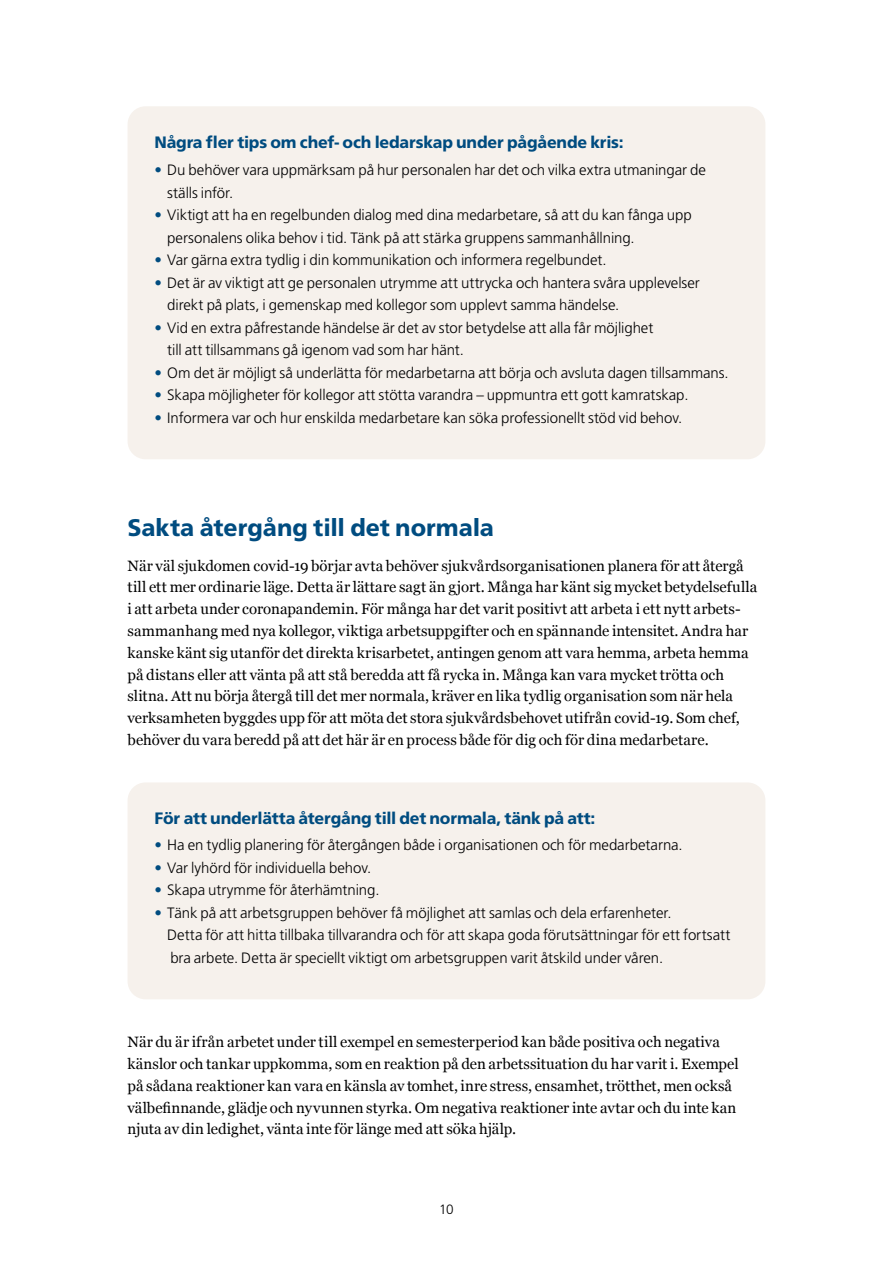
<style>
.page{position:relative;width:893px;height:1263px;background:#fff}
.page>*{position:absolute;margin:0;border:0;box-sizing:border-box;transform-origin:0 0}
.t1{font:800 24px "Frutiger SLLOTF";letter-spacing:-.005em;color:#004c80}
.t2{font:800 16.5px "Frutiger SLLOTF";letter-spacing:-.015em;color:#004c80}
.t3{font:300 15px/22.5px "Frutiger SLLOTF";letter-spacing:-.005em;color:#000001}
.Brödtext{font:15px/21.8px "Georgia";color:#000001}
.t4{font:300 13.5px "Frutiger SLLOTF";color:#000001}
.s1{color:#004c80}
</style>
<div class="page">
<div style="left:128px;top:106px;width:637px;height:353px;background:#f6f1ec;border-radius:18px"></div>
<div style="left:128px;top:782px;width:637px;height:217px;background:#f6f1ec;border-radius:18px"></div>
<h2 class="t2" style="left:154px;top:133px;width:471px">Några fler tips om chef- och ledarskap under pågående kris:</h2>
<p class="t3" style="left:167px;top:159px;width:540px;text-indent:-13px"><span class="s1">•</span> Du behöver vara uppmärksam på hur personalen har det och vilka extra utmaningar de ställs inför.</p>
<p class="t3" style="left:167px;top:204px;width:526px;text-indent:-13px"><span class="s1">•</span> Viktigt att ha en regelbunden dialog med dina medarbetare, så att du kan fånga upp personalens olika behov i tid. Tänk på att stärka gruppens sammanhållning.</p>
<p class="t3" style="left:154px;top:249px;width:454px"><span class="s1">•</span> Var gärna extra tydlig i din kommunikation och informera regelbundet.</p>
<p class="t3" style="left:167px;top:271px;width:534px;text-indent:-13px"><span class="s1">•</span> Det är av viktigt att ge personalen utrymme att uttrycka och hantera svåra upplevelser direkt på plats, i gemenskap med kollegor som upplevt samma händelse.</p>
<p class="t3" style="left:167px;top:316px;width:488px;text-indent:-13px"><span class="s1">•</span> Vid en extra påfrestande händelse är det av stor betydelse att alla får möjlighet till att tillsammans gå igenom vad som har hänt.</p>
<p class="t3" style="left:154px;top:361px;width:576px"><span class="s1">•</span> Om det är möjligt så underlätta för medarbetarna att börja och avsluta dagen tillsammans.</p>
<p class="t3" style="left:154px;top:384px;width:535px"><span class="s1">•</span> Skapa möjligheter för kollegor att stötta varandra – uppmuntra ett gott kamratskap.</p>
<p class="t3" style="left:154px;top:406px;width:529px"><span class="s1">•</span> Informera var och hur enskilda medarbetare kan söka professionellt stöd vid behov.</p>
<h1 class="t1" style="left:128px;top:513px;width:368px">Sakta återgång till det normala</h1>
<p class="Brödtext" style="left:128px;top:554px;width:631px">När väl sjukdomen covid-19 börjar avta behöver sjukvårdsorganisationen planera för att återgå till ett mer ordinarie läge. Detta är lättare sagt än gjort. Många har känt sig mycket betydelsefulla i att arbeta under coronapandemin. För många har det varit positivt att arbeta i ett nytt arbets&shy;sammanhang med nya kollegor, viktiga arbetsuppgifter och en spännande intensitet. Andra har kanske känt sig utanför det direkta krisarbetet, antingen genom att vara hemma, arbeta hemma på distans eller att vänta på att stå beredda att få rycka in. Många kan vara mycket trötta och slitna. Att nu börja återgå till det mer normala, kräver en lika tydlig organisation som när hela verksamheten byggdes upp för att möta det stora sjukvårdsbehovet utifrån covid-19. Som chef, behöver du vara beredd på att det här är en process både för dig och för dina medarbetare.</p>
<h2 class="t2" style="left:154px;top:808px;width:442px">För att underlätta återgång till det normala, tänk på att:</h2>
<p class="t3" style="left:154px;top:834px;width:530px"><span class="s1">•</span> Ha en tydlig planering för återgången både i organisationen och för medarbetarna.</p>
<p class="t3" style="left:154px;top:856px;width:218px"><span class="s1">•</span> Var lyhörd för individuella behov.</p>
<p class="t3" style="left:154px;top:879px;width:227px"><span class="s1">•</span> Skapa utrymme för återhämtning.</p>
<p class="t3" style="left:167px;top:901px;width:565px;text-indent:-13px"><span class="s1">•</span> Tänk på att arbetsgruppen behöver få möjlighet att samlas och dela erfarenheter.<br>Detta för att hitta tillbaka tillvarandra och för att skapa goda förutsättningar för ett fortsatt bra arbete. Detta är speciellt viktigt om arbetsgruppen varit åtskild under våren.</p>
<p class="Brödtext" style="left:128px;top:1031px;width:613px">När du är ifrån arbetet under till exempel en semesterperiod kan både positiva och negativa känslor och tankar uppkomma, som en reaktion på den arbetssituation du har varit i. Exempel på sådana reaktioner kan vara en känsla av tomhet, inre stress, ensamhet, trötthet, men också välbefinnande, glädje och nyvunnen styrka. Om negativa reaktioner inte avtar och du inte kan njuta av din ledighet, vänta inte för länge med att söka hjälp.</p>
<p class="t4" style="left:439px;top:1201px;width:16px">10</p>
</div>
